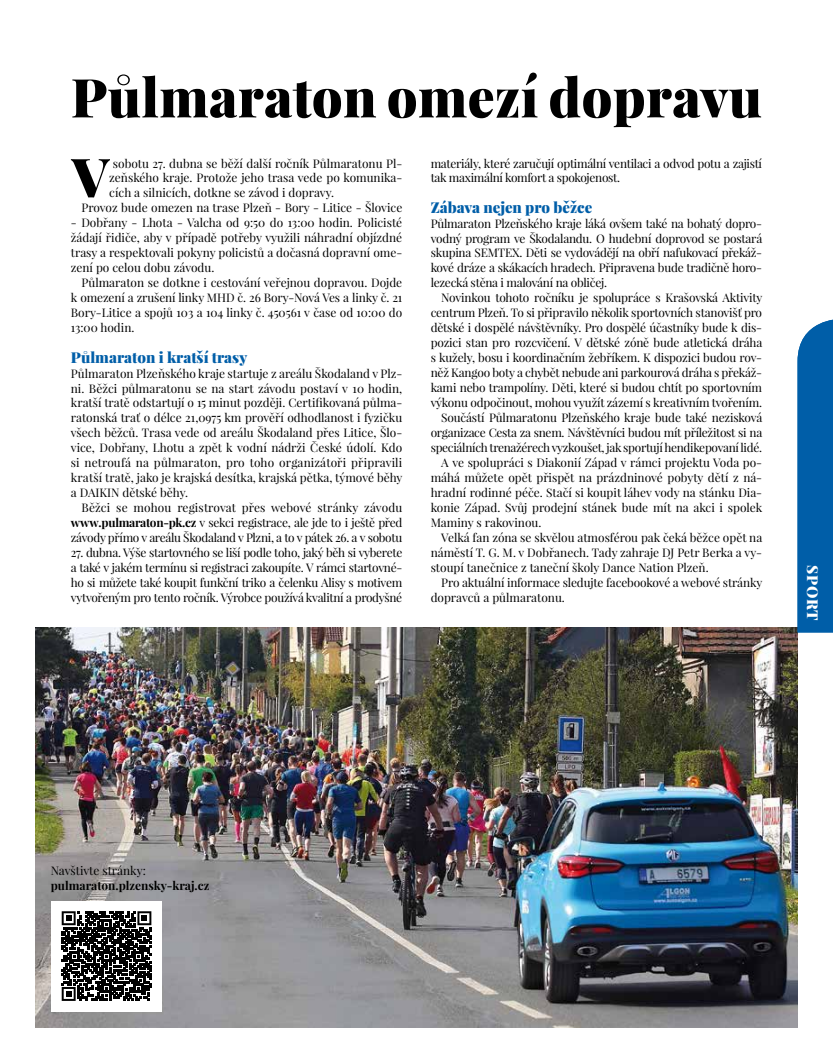
<style>
.page{position:relative;width:833px;height:1063px;background:#fff}
.page>*{position:absolute;margin:0;border:0;box-sizing:border-box;transform-origin:0 0}
.t1{font:900 54.25px "Playfair Display";color:#000}
.t2{font:900 53.75px "Playfair Display";letter-spacing:.005em;color:#000}
.t3{font:900 15px "Playfair Display";color:#005ea8}
.t4{font:900 15px "Playfair Display";letter-spacing:.03em;color:#fff}
.t5{font:11.88px/15px "Playfair Display";letter-spacing:-.015em;color:#000;text-align:justify}
.t6{font:700 11.88px "Playfair Display";color:#000}
.s1{font-weight:700}
</style>
<div class="page">
<img style="left:35px;top:627px;width:762px;height:401px">
<div style="left:51px;top:901px;width:111px;height:110px;background:#fff"></div>
<svg style="left:62px;top:911px;width:89px;height:90px"></svg>
<svg style="left:797px;top:319px;width:36px;height:313px;background:#0c65ac"></svg>
<h2 class="t2" style="left:71px;top:63px;width:692px">Půlmaraton omezí dopravu</h2>
<h1 class="t1" style="left:72px;top:142px;width:39px">V</h1>
<p class="t5" style="left:113px;top:155px;width:291px">sobotu 27. dubna se běží další ročník Půlmaratonu Pl-</p>
<p class="t5" style="left:109px;top:170px;width:294px">zeňského kraje. Protože jeho trasa vede po komunika-</p>
<p class="t5" style="left:109px;top:185px;width:226px">cích a silnicích, dotkne se závod i dopravy.</p>
<p class="t5" style="left:81px;top:200px;width:322px">Provoz bude omezen na trase Plzeň - Bory - Litice - Šlovice</p>
<p class="t5" style="left:71px;top:215px;width:333px">- Dobřany - Lhota - Valcha od 9:50 do 13:00 hodin. Policisté žádají řidiče, aby v případě potřeby využili náhradní objízdné trasy a respektovali pokyny policistů a dočasná dopravní ome&shy;zení po celou dobu závodu.</p>
<p class="t5" style="left:71px;top:275px;width:333px;text-indent:11px">Půlmaraton se dotkne i cestování veřejnou dopravou. Dojde k omezení a zrušení linky MHD č. 26 Bory-Nová Ves a linky č. 21<br>Bory-Litice a spojů 103 a 104 linky č. 450561 v čase od 10:00 do 13:00 hodin.</p>
<p class="t3" style="left:71px;top:347px;width:178px">Půlmaraton i kratší trasy</p>
<p class="t5" style="left:71px;top:365px;width:333px">Půlmaraton Plzeňského kraje startuje z areálu Škodaland v Plz&shy;ni. Běžci půlmaratonu se na start závodu postaví v 10 hodin, kratší tratě odstartují o 15 minut později. Certifikovaná půlma&shy;ratonská trať o délce 21,0975 km prověří odhodlanost i fyzičku všech běžců. Trasa vede od areálu Škodaland přes Litice, Šlo&shy;vice, Dobřany, Lhotu a zpět k vodní nádrži České údolí. Kdo si netroufá na půlmaraton, pro toho organizátoři připravili kratší tratě, jako je krajská desítka, krajská pětka, týmové běhy a DAIKIN dětské běhy.</p>
<p class="t5" style="left:71px;top:500px;width:333px;text-indent:11px">Běžci se mohou registrovat přes webové stránky závodu <span class="s1">www.pulmaraton-pk.cz</span> v sekci registrace, ale jde to i ještě před závody přímo v areálu Škodaland v Plzni, a to v pátek 26. a v sobotu</p>
<p class="t5" style="left:71px;top:545px;width:333px">27. dubna. Výše startovného se liší podle toho, jaký běh si vyberete a také v jakém termínu si registraci zakoupíte. V rámci startovné&shy;ho si můžete také koupit funkční triko a čelenku Alisy s motivem vytvořeným pro tento ročník. Výrobce používá kvalitní a prodyšné</p>
<p class="t5" style="left:431px;top:155px;width:333px">materiály, které zaručují optimální ventilaci a odvod potu a zajistí tak maximální komfort a spokojenost.</p>
<p class="t3" style="left:431px;top:197px;width:163px">Zábava nejen pro běžce</p>
<p class="t5" style="left:431px;top:215px;width:333px">Půlmaraton Plzeňského kraje láká ovšem také na bohatý dopro&shy;vodný program ve Škodalandu. O hudební doprovod se postará skupina SEMTEX. Děti se vydovádějí na obří nafukovací překáž&shy;kové dráze a skákacích hradech. Připravena bude tradičně horo&shy;lezecká stěna i malování na obličej.</p>
<p class="t5" style="left:441px;top:290px;width:323px">Novinkou tohoto ročníku je spolupráce s Krašovská Aktivity</p>
<p class="t5" style="left:431px;top:305px;width:333px">centrum Plzeň. To si připravilo několik sportovních stanovišť pro</p>
<p class="t5" style="left:431px;top:320px;width:333px">dětské i dospělé návštěvníky. Pro dospělé účastníky bude k dis-</p>
<p class="t5" style="left:431px;top:335px;width:333px">pozici stan pro rozcvičení. V dětské zóně bude atletická dráha</p>
<p class="t5" style="left:431px;top:350px;width:333px">s kužely, bosu i koordinačním žebříkem. K dispozici budou rov-</p>
<p class="t5" style="left:431px;top:365px;width:333px">něž Kangoo boty a chybět nebude ani parkourová dráha s překáž-</p>
<p class="t5" style="left:431px;top:380px;width:333px">kami nebo trampolíny. Děti, které si budou chtít po sportovním</p>
<p class="t5" style="left:431px;top:395px;width:333px">výkonu odpočinout, mohou využít zázemí s kreativním tvořením.</p>
<p class="t5" style="left:441px;top:410px;width:322px">Součástí Půlmaratonu Plzeňského kraje bude také nezisková</p>
<p class="t5" style="left:431px;top:425px;width:333px">organizace Cesta za snem. Návštěvníci budou mít příležitost si na</p>
<p class="t5" style="left:431px;top:440px;width:333px">speciálních trenažérech vyzkoušet, jak sportují hendikepovaní lidé.</p>
<p class="t5" style="left:441px;top:455px;width:322px">A ve spolupráci s Diakonií Západ v rámci projektu Voda po-</p>
<p class="t5" style="left:431px;top:470px;width:333px">máhá můžete opět přispět na prázdninové pobyty dětí z ná-</p>
<p class="t5" style="left:431px;top:485px;width:333px">hradní rodinné péče. Stačí si koupit láhev vody na stánku Dia-</p>
<p class="t5" style="left:431px;top:500px;width:333px">konie Západ. Svůj prodejní stánek bude mít na akci i spolek</p>
<p class="t5" style="left:431px;top:515px;width:112px">Maminy s rakovinou.</p>
<p class="t5" style="left:441px;top:530px;width:322px">Velká fan zóna se skvělou atmosférou pak čeká běžce opět na</p>
<p class="t5" style="left:431px;top:545px;width:333px">náměstí T. G. M. v Dobřanech. Tady zahraje DJ Petr Berka a vy-</p>
<p class="t5" style="left:431px;top:560px;width:279px">stoupí tanečnice z taneční školy Dance Nation Plzeň.</p>
<p class="t5" style="left:441px;top:575px;width:322px">Pro aktuální informace sledujte facebookové a webové stránky</p>
<p class="t5" style="left:431px;top:590px;width:136px">dopravců a půlmaratonu.</p>
<p class="t4" style="left:822px;top:527px;width:95px;rotate:90deg">ROZHOVOR</p>
<p class="t4" style="left:822px;top:565px;width:57px;rotate:90deg">SPORT</p>
<p class="t5" style="left:51px;top:863px;width:97px">Navštivte stránky:</p>
<p class="t6" style="left:51px;top:878px;width:160px">pulmaraton.plzensky-kraj.cz</p>
</div>
